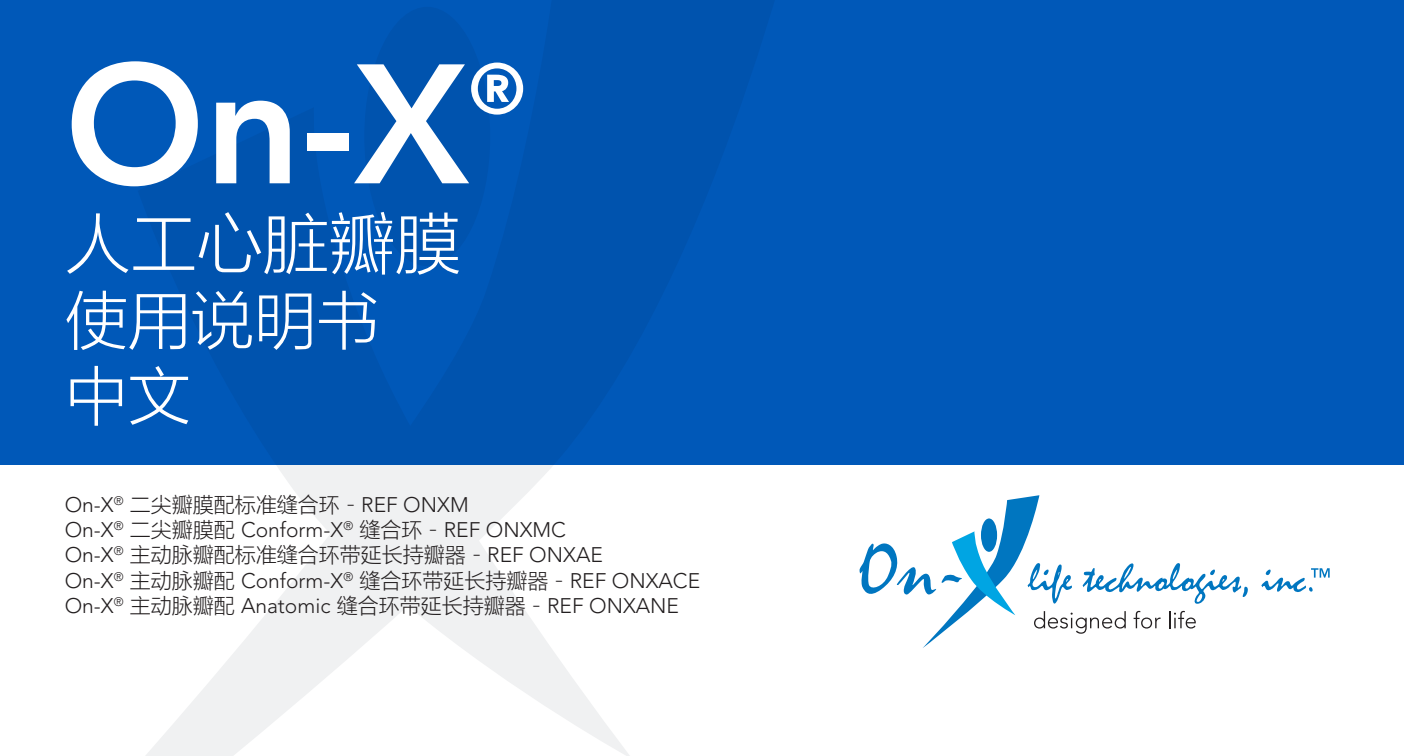
<style>
.page{position:relative;width:1404px;height:756px;background:#fff}
.page>*{position:absolute;margin:0;border:0;box-sizing:border-box;transform-origin:0 0}
.Front_Title{font:800 168px "Avenir LT Pro";color:#fff}
.Front_Title-2{font:800 69.9px "Avenir LT Pro";color:#fff}
.Front_Subtitle{font:300 66px "Microsoft Ya Hei";color:#fff}
.Front_Subtitle_smaller{font:300 63px "Microsoft Ya Hei";color:#fff}
.Front_Description{font:300 21px "Avenir LT Pro";color:#231f20}
.Front_Description-2{font:300 21px "Microsoft Ya Hei";color:#231f20}
.s1{font-family:"Microsoft Ya Hei"}
.s2{font-family:"Avenir LT Pro"}
</style>
<div class="page">
<div style="left:0;top:0;width:1404px;height:465px;background:#0058b8"></div>
<svg style="left:146px;top:465px;width:484px;height:291px"></svg>
<div style="left:364px;top:7px;width:126px;height:259px;background:#0053ae;border-radius:50%"></div>
<svg style="left:1261px;top:568px;width:69px;height:24px"></svg>
<svg style="left:860px;top:495px;width:388px;height:153px"></svg>
<p class="Front_Title" style="left:65px;top:25px;width:406px">On-X</p>
<p class="Front_Title-2" style="left:469px;top:48px;width:57px">®</p>
<p class="Front_Subtitle" style="left:65px;top:199px;width:398px">人工心脏瓣膜</p>
<p class="Front_Subtitle_smaller" style="left:65px;top:278px;width:317px">使用说明书</p>
<p class="Front_Subtitle_smaller" style="left:65px;top:353px;width:127px">中文</p>
<p class="Front_Description" style="left:65px;top:492px;width:405px">On-X<sup>®</sup> <span class="s1">二尖瓣膜配标准缝合环 -</span> REF ONXM</p>
<p class="Front_Description" style="left:65px;top:518px;width:503px">On-X<sup>®</sup> <span class="s1">二尖瓣膜配</span> Conform-X<sup>®</sup> <span class="s1">缝合环 -</span> REF ONXMC</p>
<p class="Front_Description-2" style="left:65px;top:541px;width:540px"><span class="s2">On-X</span><sup>®</sup> 主动脉瓣配标准缝合环带延长持瓣器 - <span class="s2">REF ONXAE</span></p>
<p class="Front_Description" style="left:65px;top:568px;width:637px">On-X<sup>®</sup> <span class="s1">主动脉瓣配</span> Conform-X<sup>®</sup> <span class="s1">缝合环带延长持瓣器 -</span> REF ONXACE</p>
<p class="Front_Description" style="left:65px;top:593px;width:616px">On-X<sup>®</sup> <span class="s1">主动脉瓣配</span> Anatomic <span class="s1">缝合环带延长持瓣器 -</span> REF ONXANE</p>
</div>
